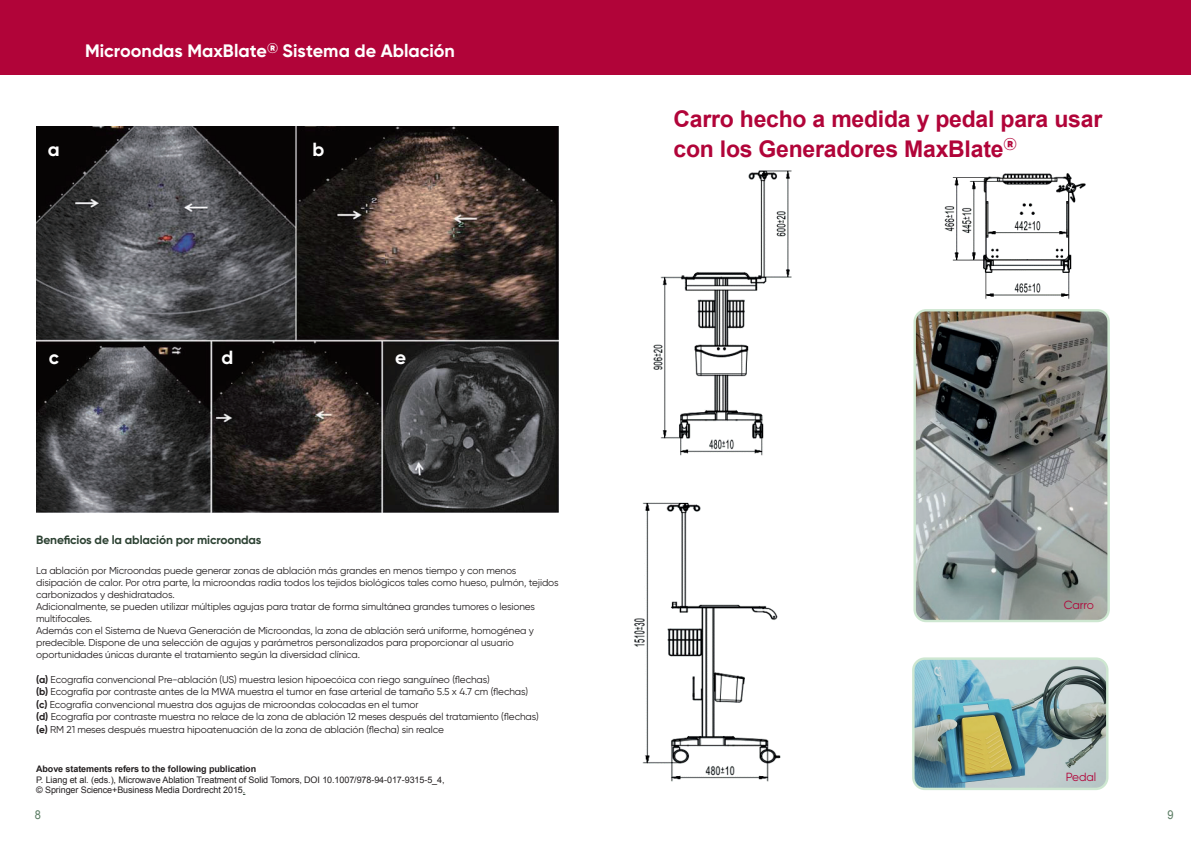
<style>
.page{position:relative;width:1191px;height:842px;background:#fff}
.page>*{position:absolute;margin:0;border:0;box-sizing:border-box;transform-origin:0 0}
.t1{font:700 23px/30px "Arial";letter-spacing:-.01em;color:#b10439}
.t2{font:700 19px "Gilroy";color:#fff}
.t3{font:700 18px "Gilroy";color:#fff}
.t4{font:12.2px "Arial";color:#597b62;scale:.9 1}
.t5{font:700 12px "Gilroy";letter-spacing:-.01em;color:#2d4233}
.t6{font:11.8px "Gilroy";letter-spacing:-.01em;color:#b10439}
.t7{font:10px/12px "Gilroy";letter-spacing:-.01em;color:#231f20}
.t8{font:9px/10px "Arial";letter-spacing:-.01em;color:#231f20}
.t9{font:700 9px "Arial";letter-spacing:-.01em;color:#231f20}
.s1{font-weight:700}
.s2{color:#2d4233}
</style>
<div class="page">
<img style="left:36px;top:126px;width:523px;height:387px">
<img style="left:915px;top:660px;width:192px;height:129px">
<div style="left:912px;top:657px;width:196px;height:133px;border:2px solid #cee7d1;border-radius:11px"></div>
<img style="left:633px;top:502px;width:148px;height:280px">
<img style="left:653px;top:170px;width:139px;height:286px">
<img style="left:944px;top:173px;width:142px;height:126px">
<img style="left:916px;top:310px;width:190px;height:311px">
<div style="left:913px;top:309px;width:196px;height:313px;border:2px solid #cee7d1;border-radius:11px"></div>
<div style="left:604px;top:165px;width:104px;height:30px;background:#fff"></div>
<div style="left:775px;top:761px;width:44px;height:30px;background:#fff"></div>
<div style="left:0;top:0;width:1191px;height:74px;background:#b10439"></div>
<h3 class="t3" style="left:85px;top:39px;width:371px">Microondas MaxBlate<sup>®</sup> Sistema de Ablación</h3>
<h2 class="t2" style="left:48px;top:138px;width:13px">a</h2>
<h2 class="t2" style="left:312px;top:138px;width:13px">b</h2>
<h2 class="t2" style="left:49px;top:346px;width:12px">c</h2>
<h2 class="t2" style="left:222px;top:346px;width:13px">d</h2>
<h2 class="t2" style="left:395px;top:346px;width:13px">e</h2>
<p class="t5" style="left:36px;top:532px;width:227px">Beneficios de la ablación por microondas</p>
<p class="t7" style="left:36px;top:564px;width:524px">La ablación por Microondas puede generar zonas de ablación más grandes en menos tiempo y con menos disipación de calor. Por otra parte, la microondas radia todos los tejidos biológicos tales como hueso, pulmón, tejidos carbonizados y deshidratados.<br>Adicionalmente, se pueden utilizar múltiples agujas para tratar de forma simultánea grandes tumores o lesiones multifocales.<br>Además con el Sistema de Nueva Generación de Microondas, la zona de ablación será uniforme, homogénea y predecible. Dispone de una selección de agujas y parámetros personalizados para proporcionar al usuario oportunidades únicas durante el tratamiento según la diversidad clínica.</p>
<p class="t7" style="left:36px;top:673px;width:504px;line-height:12.5px"><span class="s1">(a)</span> Ecografía convencional Pre-ablación (US) muestra lesion hipoecóica con riego sanguíneo (flechas)<br><span class="s1">(b)</span> Ecografía por contraste antes de la MWA muestra el tumor en fase arterial de tamaño 5.5 x 4.7 cm (flechas) <span class="s1">(c)</span> Ecografía convencional muestra dos agujas de microondas colocadas en el tumor<br><span class="s1">(d)</span> Ecografía por contraste muestra no relace de la zona de ablación 12 meses después del tratamiento (flechas) <span class="s1">(e)</span> RM 21 meses después muestra hipoatenuación de la zona de ablación (flecha) sin realce</p>
<p class="t9" style="left:36px;top:763px;width:221px">Above statements refers to the following publication</p>
<p class="t8" style="left:36px;top:775px;width:410px">P. Liang et al. (eds.), Microwave Ablation Treatment of Solid Tomors, DOI 10.1007/978-94-017-9315-5_4, © Springer Science+Business Media Dordrecht 2015<span class="s2">.</span></p>
<h1 class="t1" style="left:673px;top:105px;width:430px">Carro hecho a medida y pedal para usar con los Generadores MaxBlate<sup>®</sup></h1>
<p class="t6" style="left:1064px;top:597px;width:31px">Carro</p>
<p class="t6" style="left:1065px;top:769px;width:32px">Pedal</p>
<p class="t4" style="left:35px;top:806px;width:8px">8</p>
<p class="t4" style="left:1167px;top:806px;width:8px">9</p>
</div>
